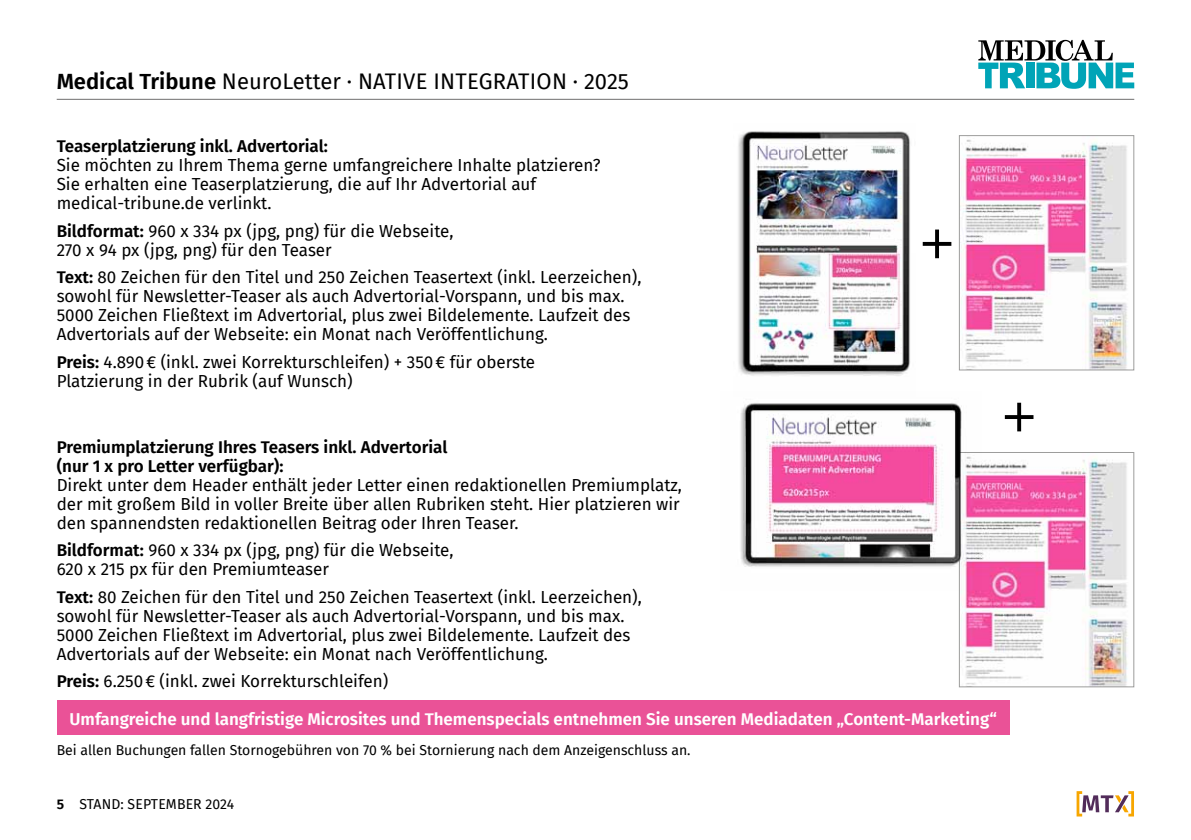
<style>
.page{position:relative;width:1191px;height:840px;background:#fff}
.page>*{position:absolute;margin:0;border:0;box-sizing:border-box;transform-origin:0 0}
.t1{font:300 56.4px "Frutiger";color:#000}
.t2{font:22px "Fira Sans";color:#000}
.t3{font:17px/19px "Fira Sans";color:#000}
.t4{font:600 17px/19px "Fira Sans";color:#000}
.t5{font:600 17px "Fira Sans";color:#fff}
.t6{font:14px "Fira Sans";color:#000}
.s1{font-weight:600}
</style>
<div class="page">
<hr style="left:57px;top:99px;width:1077px;height:1px;background:#706f6f">
<svg style="left:978px;top:40px;width:156px;height:49px"></svg>
<svg style="left:1076px;top:791px;width:58px;height:25px"></svg>
<img style="left:961px;top:139px;width:167px;height:229px">
<div style="left:959px;top:135px;width:175px;height:235px;border:1px solid #9d9d9c"></div>
<img style="left:961px;top:459px;width:167px;height:226px">
<div style="left:959px;top:452px;width:175px;height:235px;border:1px solid #9d9d9c"></div>
<img style="left:738px;top:131px;width:173px;height:245px">
<img style="left:740px;top:403px;width:242px;height:187px">
<div style="left:57px;top:699px;width:952px;height:34px;background:#ea5297"></div>
<p class="t2" style="left:57px;top:64px;width:485px"><span class="s1">Medical Tribune</span> NeuroLetter · Native Integration</p>
<p class="t2" style="left:573px;top:64px;width:57px">· 2025</p>
<p class="t4" style="left:57px;top:136px;width:273px">Teaserplatzierung inkl. Advertorial:</p>
<p class="t3" style="left:57px;top:155px;width:545px">Sie möchten zu Ihrem Thema gerne umfangreichere Inhalte platzieren?<br>Sie erhalten eine Teaserplatzierung, die auf Ihr Advertorial auf medical-tribune.de verlinkt.</p>
<p class="t3" style="left:57px;top:221px;width:398px"><span class="s1">Bildformat:</span> 960 x 334 px (jpg, png) für die Webseite,<br>270 x 94 px (jpg, png) für den Teaser</p>
<p class="t3" style="left:57px;top:267px;width:586px"><span class="s1">Text:</span> 80 Zeichen für den Titel und 250 Zeichen Teasertext (inkl. Leerzeichen), sowohl für Newsletter-Teaser als auch Advertorial-Vorspann, und bis max.<br>5000 Zeichen Fließtext im Advertorial, plus zwei Bildelemente. Laufzeit des Advertorials auf der Webseite: ein Monat nach Veröffentlichung.</p>
<p class="t3" style="left:57px;top:352px;width:480px"><span class="s1">Preis:</span> 4.890€ (inkl. zwei Korrekturschleifen) + 350€ für oberste<br>Platzierung in der Rubrik (auf Wunsch)</p>
<p class="t4" style="left:57px;top:436px;width:392px">Premiumplatzierung Ihres Teasers inkl. Advertorial (nur 1 x pro Letter verfügbar):</p>
<p class="t3" style="left:57px;top:474px;width:627px">Direkt unter dem Header enthält jeder Letter einen redaktionellen Premiumplatz, der mit großem Bild in voller Breite über allen Rubriken steht. Hier platzieren wir den spannendsten redaktionellen Beitrag oder Ihren Teaser.</p>
<p class="t3" style="left:57px;top:540px;width:398px"><span class="s1">Bildformat:</span> 960 x 334 px (jpg, png) für die Webseite,<br>620 x 215 px für den Premiumteaser</p>
<p class="t3" style="left:57px;top:586px;width:586px"><span class="s1">Text:</span> 80 Zeichen für den Titel und 250 Zeichen Teasertext (inkl. Leerzeichen), sowohl für Newsletter-Teaser als auch Advertorial-Vorspann, und bis max.<br>5000 Zeichen Fließtext im Advertorial, plus zwei Bildelemente. Laufzeit des Advertorials auf der Webseite: ein Monat nach Veröffentlichung.</p>
<p class="t3" style="left:57px;top:671px;width:333px"><span class="s1">Preis:</span> 6.250€ (inkl. zwei Korrekturschleifen)</p>
<h1 class="t1" style="left:920px;top:207px;width:35px">+</h1>
<p class="t5" style="left:69px;top:704px;width:928px">Umfangreiche und langfristige Microsites und Themenspecials entnehmen Sie unseren Mediadaten „Content-Marketing“</p>
<p class="t6" style="left:57px;top:739px;width:635px">Bei allen Buchungen fallen Stornogebühren von 70 % bei Stornierung nach dem Anzeigenschluss an.</p>
<h1 class="t1" style="left:1002px;top:380px;width:35px">+</h1>
<p class="t6" style="left:57px;top:793px;width:179px"><span class="s1">5</span> Stand: September 2024</p>
</div>
